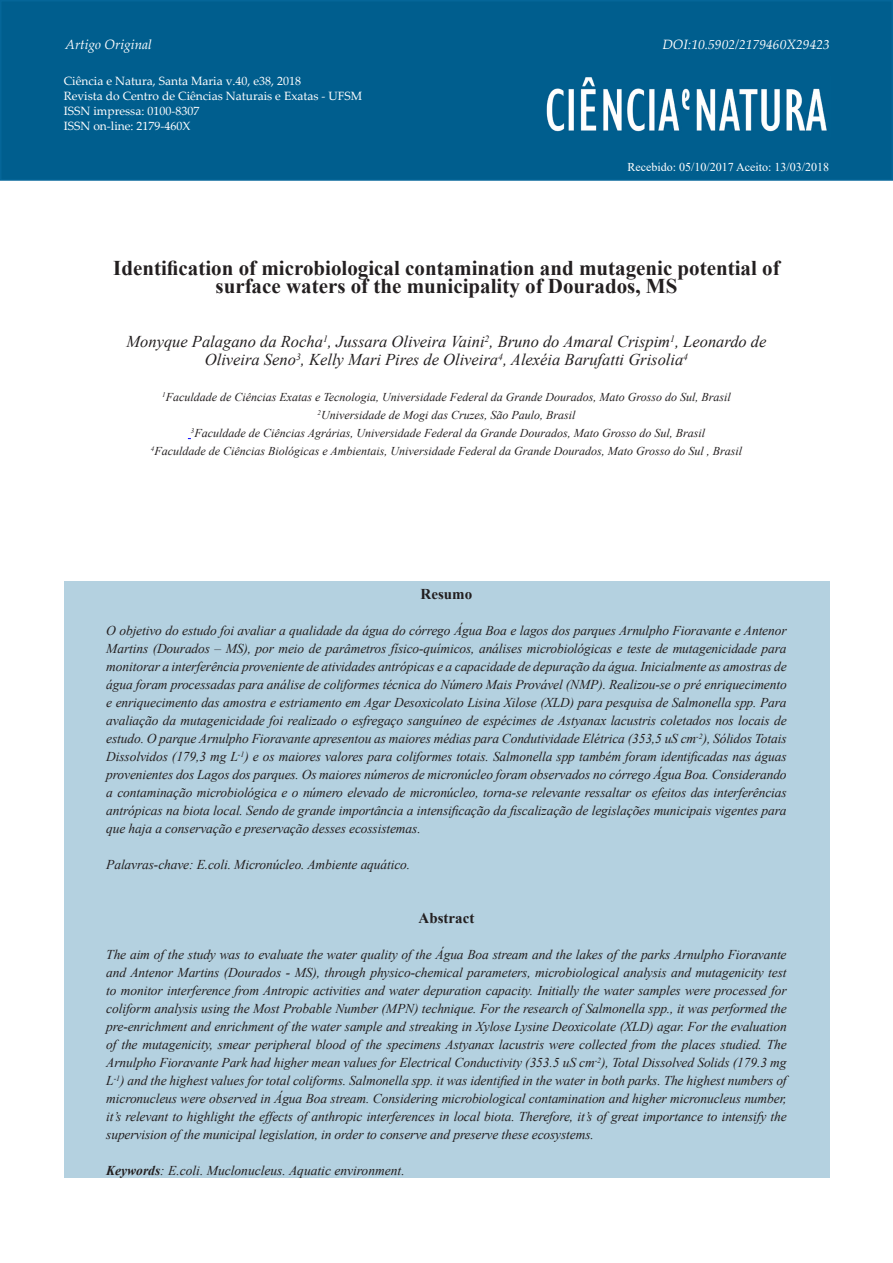
<style>
.page{position:relative;width:893px;height:1263px;background:#fff}
.page>*{position:absolute;margin:0;border:0;box-sizing:border-box;transform-origin:0 0}
.TituloArtigoPORTUGUE{font:700 21px/18px "Times New Roman";color:#231f20;text-align:center}
.NomesAUTORES{font:italic 16.5px/18px "Times New Roman";color:#231f20;text-align:center}
.TituloRESUMO_ABSTRAC{font:700 15px "Times New Roman";color:#231f20}
.TextoRESUMO_ABSTRACT{font:italic 13.5px/18px "Times New Roman";letter-spacing:-.01em;color:#231f20;text-align:justify}
.t1{font:italic 13.5px "Palatino Linotype";color:#fff}
.TitulacaoFiliacao{font:italic 12px "Times New Roman";color:#231f20}
.t2{font:12px/15px "Palatino Linotype";color:#fff}
.t3{font:12px "Times New Roman";color:#fff}
.s1{font-weight:700}
</style>
<div class="page">
<div style="left:0;top:0;width:893px;height:181px;background:#005e8e;border:2px solid #056699"></div>
<img style="left:546px;top:77px;width:281px;height:55px">
<div style="left:64px;top:581px;width:766px;height:597px;background:#b4d1e0"></div>
<p class="t1" style="left:65px;top:35px;width:88px">Artigo Original</p>
<p class="t1" style="left:662px;top:35px;width:169px">DOI:10.5902/2179460X29423</p>
<p class="t2" style="left:64px;top:73px;width:300px">Ciência e Natura, Santa Maria v.40, e38, 2018<br>Revista do Centro de Ciências Naturais e Exatas - UFSM ISSN impressa: 0100-8307<br>ISSN on-line: 2179-460X</p>
<p class="t3" style="left:627px;top:158px;width:203px">Recebido: 05/10/2017 Aceito: 13/03/2018</p>
<p class="TituloArtigoPORTUGUE" style="left:113px;top:259px;width:668px">Identification of microbiological contamination and mutagenic potential of surface waters of the municipality of Dourados, MS</p>
<p class="NomesAUTORES" style="left:126px;top:332px;width:642px">Monyque Palagano da Rocha<sup>1</sup>, Jussara Oliveira Vaini<sup>2</sup>, Bruno do Amaral Crispim<sup>1</sup>, Leonardo de<br>Oliveira Seno<sup>3</sup>, Kelly Mari Pires de Oliveira<sup>4</sup>, Alexéia Barufatti Grisolia<sup>4</sup></p>
<p class="TitulacaoFiliacao" style="left:162px;top:389px;width:570px"><sup>1</sup>Faculdade de Ciências Exatas e Tecnologia, Universidade Federal da Grande Dourados, Mato Grosso do Sul, Brasil</p>
<p class="TitulacaoFiliacao" style="left:318px;top:407px;width:259px"><sup>2</sup>Universidade de Mogi das Cruzes, São Paulo, Brasil</p>
<p class="TitulacaoFiliacao" style="left:191px;top:425px;width:516px"><sup>3</sup>Faculdade de Ciências Agrárias, Universidade Federal da Grande Dourados, Mato Grosso do Sul, Brasil</p>
<p class="TitulacaoFiliacao" style="left:151px;top:443px;width:593px"><sup>4</sup>Faculdade de Ciências Biológicas e Ambientais, Universidade Federal da Grande Dourados, Mato Grosso do Sul , Brasil</p>
<p class="TituloRESUMO_ABSTRAC" style="left:421px;top:583px;width:53px">Resumo</p>
<p class="TextoRESUMO_ABSTRACT" style="left:106px;top:621px;width:682px">O objetivo do estudo foi avaliar a qualidade da água do córrego Água Boa e lagos dos parques Arnulpho Fioravante e Antenor Martins (Dourados – MS), por meio de parâmetros físico-químicos, análises microbiológicas e teste de mutagenicidade para monitorar a interferência proveniente de atividades antrópicas e a capacidade de depuração da água. Inicialmente as amostras de água foram processadas para análise de coliformes técnica do Número Mais Provável (NMP). Realizou-se o pré enriquecimento e enriquecimento das amostra e estriamento em Agar Desoxicolato Lisina Xilose (XLD) para pesquisa de Salmonella spp. Para avaliação da mutagenicidade foi realizado o esfregaço sanguíneo de espécimes de Astyanax lacustris coletados nos locais de estudo. O parque Arnulpho Fioravante apresentou as maiores médias para Condutividade Elétrica (353,5 uS cm<sup>-2</sup>), Sólidos Totais Dissolvidos (179,3 mg L<sup>-1</sup>) e os maiores valores para coliformes totais. Salmonella spp também foram identificadas nas águas provenientes dos Lagos dos parques. Os maiores números de micronúcleo foram observados no córrego Água Boa. Considerando a contaminação microbiológica e o número elevado de micronúcleo, torna-se relevante ressaltar os efeitos das interferências antrópicas na biota local. Sendo de grande importância a intensificação da fiscalização de legislações municipais vigentes para que haja a conservação e preservação desses ecossistemas.</p>
<p class="TextoRESUMO_ABSTRACT" style="left:106px;top:855px;width:305px">Palavras-chave: E.coli. Micronúcleo. Ambiente aquático.</p>
<p class="TituloRESUMO_ABSTRAC" style="left:419px;top:907px;width:57px">Abstract</p>
<p class="TextoRESUMO_ABSTRACT" style="left:106px;top:945px;width:682px">The aim of the study was to evaluate the water quality of the Água Boa stream and the lakes of the parks Arnulpho Fioravante and Antenor Martins (Dourados - MS), through physico-chemical parameters, microbiological analysis and mutagenicity test to monitor interference from Antropic activities and water depuration capacity. Initially the water samples were processed for coliform analysis using the Most Probable Number (MPN) technique. For the research of Salmonella spp., it was performed the pre-enrichment and enrichment of the water sample and streaking in Xylose Lysine Deoxicolate (XLD) agar. For the evaluation of the mutagenicity, smear peripheral blood of the specimens Astyanax lacustris were collected from the places studied. The Arnulpho Fioravante Park had higher mean values for Electrical Conductivity (353.5 uS cm<sup>-2</sup>), Total Dissolved Solids (179.3 mg L<sup>-1</sup>) and the highest values for total coliforms. Salmonella spp. it was identified in the water in both parks. The highest numbers of micronucleus were observed in Água Boa stream. Considering microbiological contamination and higher micronucleus number, it’s relevant to highlight the effects of anthropic interferences in local biota. Therefore, it’s of great importance to intensify the supervision of the municipal legislation, in order to conserve and preserve these ecosystems.</p>
<p class="TextoRESUMO_ABSTRACT" style="left:106px;top:1161px;width:300px"><span class="s1">Keywords</span>: E.coli. Muclonucleus. Aquatic environment.</p>
</div>
